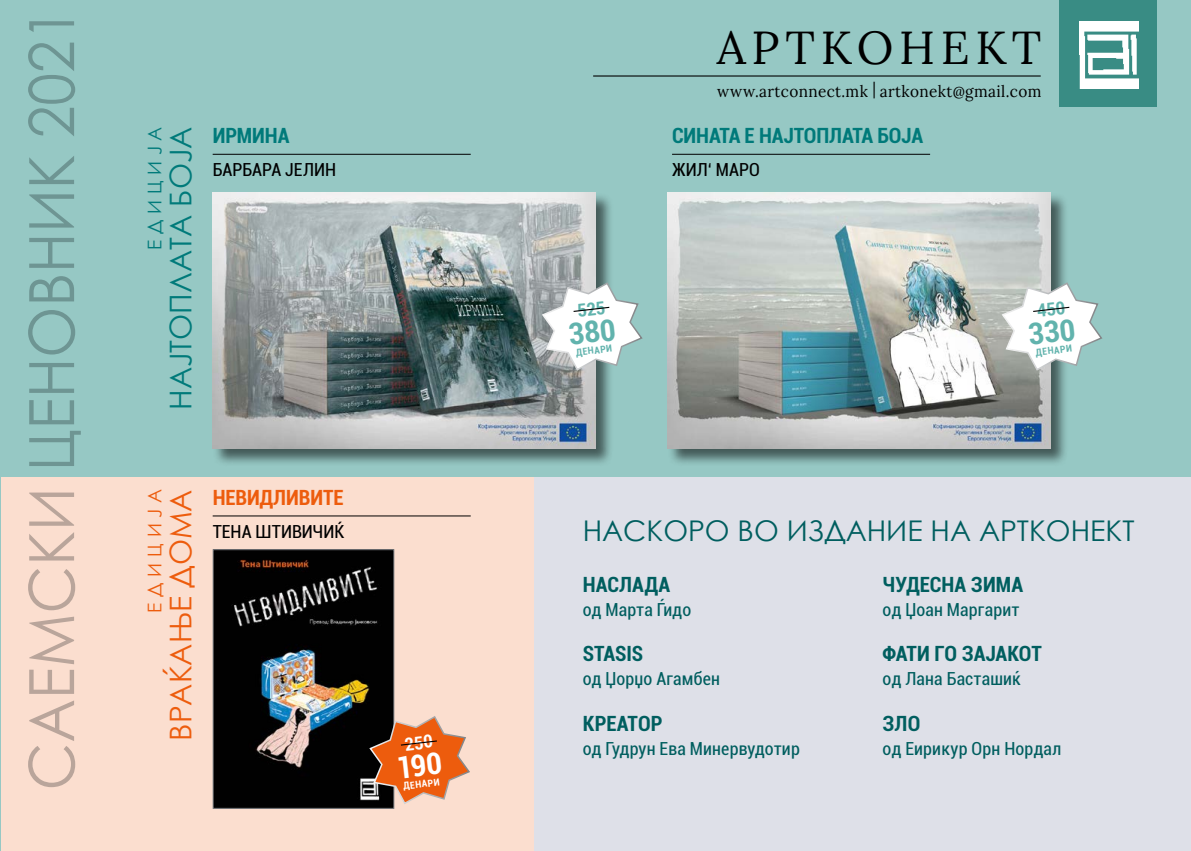
<style>
.page{position:relative;width:1191px;height:851px;background:#fff}
.page>*{position:absolute;margin:0;border:0;box-sizing:border-box;transform-origin:0 0}
.t1{font:46.2px "Lora";letter-spacing:.125em;color:#000}
.t2{font:30px "Century Gothic";color:#007a7a}
.t3{font:30px "Century Gothic";color:#ed5c0d}
.t4{font:28.5px "Century Gothic";color:#005e5f}
.t5{font:700 condensed 21px "Roboto";letter-spacing:.005em;color:#005e5f}
.t6{font:700 condensed 21px "Roboto";letter-spacing:-.005em;color:#007a7a}
.t7{font:700 condensed 21px "Roboto";letter-spacing:-.005em;color:#ed5c0d}
.t8{font:18.9px "Century Gothic";letter-spacing:.31em;color:#007a7a}
.t9{font:18.9px "Century Gothic";letter-spacing:.31em;color:#ed5c0d}
.t10{font:condensed 18px "Roboto";letter-spacing:.01em;color:#005e5f}
.t11{font:condensed 18px "Roboto";color:#000}
.t12{font:16.05px "Lora";letter-spacing:.025em;color:#000;scale:.95 1}
.t13{font:700 condensed 9.75px "Roboto";color:#61b3ad}
.t14{font:700 condensed 9.75px "Roboto";color:#fff}
</style>
<div class="page">
<div style="left:0;top:0;width:1191px;height:850px;background:#96c8c4"></div>
<hr style="left:213px;top:154px;width:258px;height:1px;background:#000">
<hr style="left:672px;top:154px;width:258px;height:1px;background:#000">
<div style="left:212px;top:192px;width:402px;height:274px;background:#000;opacity:.55"></div>
<img style="left:213px;top:193px;width:382px;height:255px">
<div style="left:667px;top:192px;width:402px;height:274px;background:#000;opacity:.55"></div>
<img style="left:668px;top:193px;width:382px;height:255px">
<div style="left:1px;top:477px;width:533px;height:373px;background:#fbdecf"></div>
<div style="left:534px;top:477px;width:657px;height:373px;background:#dee0e8"></div>
<hr style="left:213px;top:515px;width:258px;height:1px;background:#000">
<img style="left:215px;top:551px;width:177px;height:255px">
<div style="left:213px;top:549px;width:181px;height:259px;border:1px solid #808285"></div>
<div style="left:1059px;top:0;width:97px;height:106px;background:#398c84"></div>
<img style="left:1080px;top:22px;width:59px;height:67px">
<svg style="left:28px;top:21px;width:53px;height:766px"></svg>
<hr style="left:593px;top:75px;width:447px;height:2px;background:#000">
<svg style="left:540px;top:281px;width:103px;height:90px"></svg>
<svg style="left:1000px;top:281px;width:103px;height:90px"></svg>
<svg style="left:368px;top:714px;width:102px;height:91px"></svg>
<p class="t8" style="left:141px;top:250px;width:125px;rotate:-90deg">едиција</p>
<h2 class="t2" style="left:160px;top:409px;width:284px;rotate:-90deg">НАЈТОПЛАТА БОЈА</h2>
<p class="t6" style="left:213px;top:121px;width:78px">ИРМИНА</p>
<p class="t11" style="left:213px;top:157px;width:125px">БАРБАРА ЈЕЛИН</p>
<p class="t9" style="left:141px;top:613px;width:125px;rotate:-90deg">едиција</p>
<h2 class="t3" style="left:160px;top:740px;width:253px;rotate:-90deg">ВРАЌАЊЕ ДОМА</h2>
<p class="t7" style="left:213px;top:483px;width:132px">НЕВИДЛИВИТЕ</p>
<p class="t11" style="left:213px;top:518px;width:133px">ТЕНА ШТИВИЧИЌ</p>
<p class="t14" style="left:403px;top:778px;width:38px;rotate:-6deg">ДЕНАРИ</p>
<h1 class="t1" style="left:717px;top:12px;width:326px">АРТКОНЕКТ</h1>
<p class="t12" style="left:717px;top:79px;width:343px">www.artconnect.mk | artkonekt@gmail.com</p>
<p class="t6" style="left:672px;top:121px;width:252px">СИНАТА Е НАЈТОПЛАТА БОЈА</p>
<p class="t11" style="left:672px;top:157px;width:89px">ЖИЛ‘ МАРО</p>
<p class="t13" style="left:575px;top:345px;width:38px;rotate:-6deg">ДЕНАРИ</p>
<p class="t13" style="left:1035px;top:345px;width:38px;rotate:-6deg">ДЕНАРИ</p>
<h3 class="t4" style="left:583px;top:510px;width:553px">НАСКОРО ВО ИЗДАНИЕ НА АРТКОНЕКТ</h3>
<p class="t5" style="left:583px;top:569px;width:89px">НАСЛАДА</p>
<p class="t10" style="left:583px;top:597px;width:110px">од Марта Ѓидо</p>
<p class="t5" style="left:583px;top:639px;width:62px">STASIS</p>
<p class="t10" style="left:583px;top:666px;width:139px">од Џорџо Агамбен</p>
<p class="t5" style="left:583px;top:708px;width:81px">КРЕАТОР</p>
<p class="t10" style="left:583px;top:735px;width:219px">од Гудрун Ева Минервудотир</p>
<p class="t5" style="left:882px;top:569px;width:142px">ЧУДЕСНА ЗИМА</p>
<p class="t10" style="left:882px;top:597px;width:138px">од Џоан Маргарит</p>
<p class="t5" style="left:882px;top:639px;width:161px">ФАТИ ГО ЗАЈАКОТ</p>
<p class="t10" style="left:882px;top:666px;width:140px">од Лана Басташиќ</p>
<p class="t5" style="left:882px;top:708px;width:39px">ЗЛО</p>
<p class="t10" style="left:882px;top:735px;width:180px">од Еирикур Орн Нордал</p>
</div>
